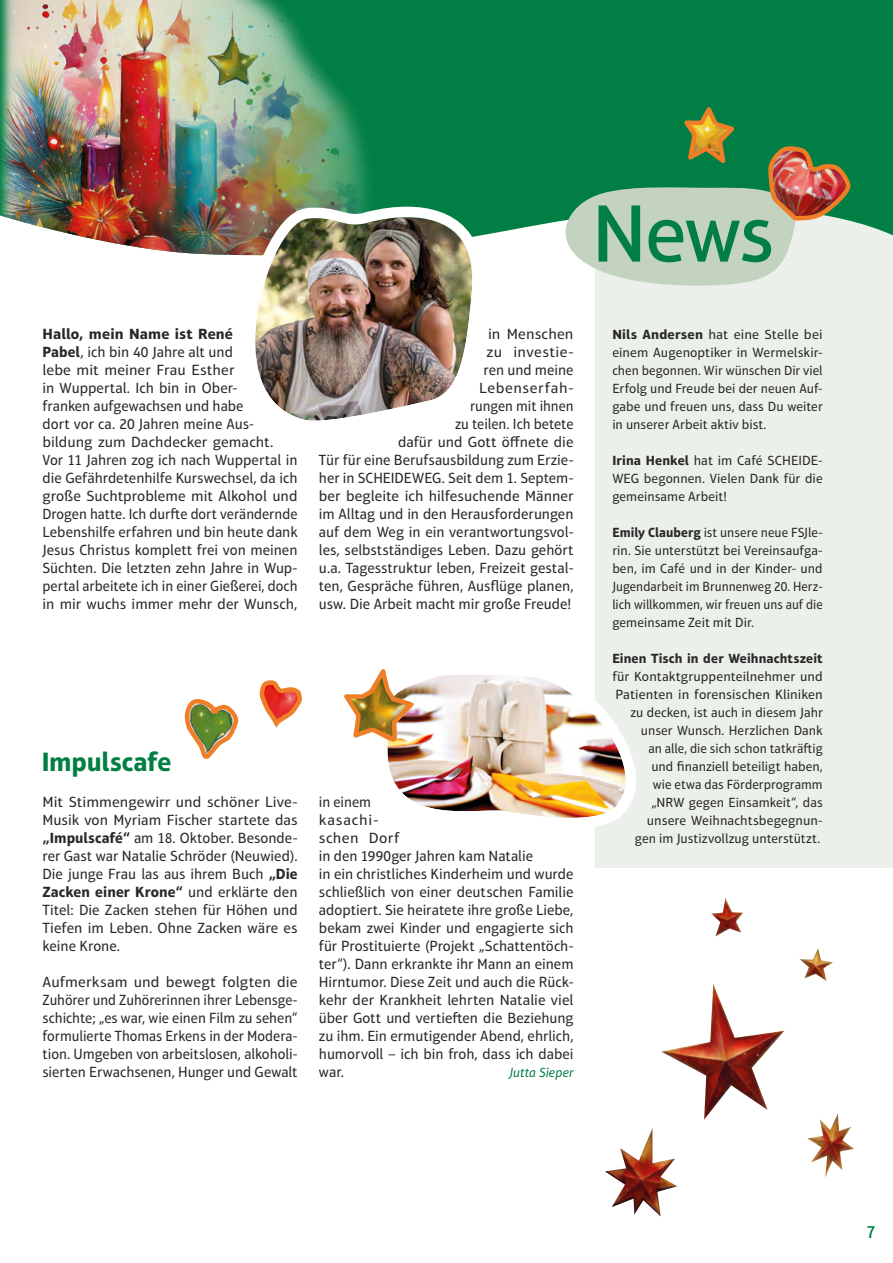
<style>
.page{position:relative;width:893px;height:1263px;background:#fff}
.page>*{position:absolute;margin:0;border:0;box-sizing:border-box;transform-origin:0 0}
.t1{font:500 82.5px "Aptifer Sans LT Pro";color:#007e43}
.headline_bold_18pt{font:700 27px "Aptifer Sans LT Pro";letter-spacing:-.005em;color:#007e43}
.t2{font:500 18px "Aptifer Sans LT Pro";color:#007e43}
.fließtext_block10pt{font:15px/18px "Aptifer Sans LT Pro";color:#282827}
.fließtext_block10pt-2{font:15px/18px "Aptifer Sans LT Pro";color:#282827;text-align:right;scale:1.05 1}
.fließtext_block10pt-3{font:15px/18px "Aptifer Sans LT Pro";color:#282827;text-align:justify;scale:1.04 1}
.NEWS-Fließtext{font:13.5px/18px "Aptifer Sans LT Pro";letter-spacing:.005em;color:#282827;text-align:justify}
.NEWS-Fließtext-2{font:13.5px/18px "Aptifer Sans LT Pro";letter-spacing:.005em;color:#282827;text-align:justify;scale:1.05 1}
.fließtext_block10pt-4{font:italic 13.5px "Aptifer Sans LT Pro";letter-spacing:.005em;color:#007e43}
.s1{font-weight:700}
</style>
<div class="page">
<div style="left:595px;top:187px;width:298px;height:680px;background:#ecf0eb"></div>
<div style="left:414px;top:0;width:479px;height:236px;background:#007e43"></div>
<img style="left:15px;top:0;width:399px;height:255px">
<img style="left:398px;top:675px;width:238px;height:151px">
<svg style="left:534px;top:183px;width:270px;height:103px"></svg>
<img style="left:236px;top:186px;width:252px;height:235px">
<img style="left:661px;top:984px;width:124px;height:136px">
<svg style="left:605px;top:41px;width:288px;height:182px;background:#2e8651"></svg>
<img style="left:184px;top:669px;width:235px;height:119px">
<img style="left:0;top:0;width:15px;height:220px">
<img style="left:799px;top:948px;width:34px;height:33px">
<img style="left:711px;top:898px;width:32px;height:38px">
<img style="left:807px;top:1114px;width:47px;height:63px">
<img style="left:605px;top:1128px;width:72px;height:88px">
<svg style="left:672px;top:1128px;width:5px;height:58px"></svg>
<p class="t1" style="left:592px;top:186px;width:184px">News</p>
<p class="fließtext_block10pt" style="left:43px;top:325px;width:257px"><span class="s1">Hallo, mein Name ist René<br>Pabel</span>, ich bin 40 Jahre alt und<br>lebe mit meiner Frau Esther<br>in Wuppertal. Ich bin in Ober-<br>franken aufgewachsen und habe<br>dort vor ca. 20 Jahren meine Aus&shy;bildung zum Dachdecker gemacht.<br>Vor 11 Jahren zog ich nach Wuppertal in die Gefährdetenhilfe Kurswechsel, da ich große Suchtprobleme mit Alkohol und Drogen hatte. Ich durfte dort verändernde Lebenshilfe erfahren und bin heute dank Jesus Christus komplett frei von meinen Süchten. Die letzten zehn Jahre in Wup&shy;pertal arbeitete ich in einer Gießerei, doch in mir wuchs immer mehr der Wunsch,</p>
<p class="fließtext_block10pt-2" style="left:319px;top:325px;width:244px">in Menschen<br>zu investie-<br>ren und meine<br>Lebenserfah-<br>rungen mit ihnen<br>zu teilen. Ich betete<br>dafür und Gott öffnete die<br>Tür für eine Berufsausbildung zum Erzie&shy;her in SCHEIDEWEG. Seit dem 1. Septem&shy;ber begleite ich hilfesuchende Männer im Alltag und in den Herausforderungen auf dem Weg in ein verantwortungsvol&shy;les, selbstständiges Leben. Dazu gehört u.a. Tagesstruktur leben, Freizeit gestal&shy;ten, Gespräche führen, Ausflüge planen, usw. Die Arbeit macht mir große Freude!</p>
<p class="headline_bold_18pt" style="left:42px;top:746px;width:131px">Impulscafe</p>
<p class="fließtext_block10pt-3" style="left:43px;top:793px;width:247px">Mit Stimmengewirr und schöner Live-Musik von Myriam Fischer startete das <span class="s1">„Impulscafé“</span> am 18. Oktober. Besonde&shy;rer Gast war Natalie Schröder (Neuwied).<br>Die junge Frau las aus ihrem Buch <span class="s1">„Die Zacken einer Krone“</span> und erklärte den Titel: Die Zacken stehen für Höhen und Tiefen im Leben. Ohne Zacken wäre es keine Krone.</p>
<p class="fließtext_block10pt-2" style="left:43px;top:973px;width:244px;text-align:justify">Aufmerksam und bewegt folgten die Zuhörer und Zuhörerinnen ihrer Lebensge&shy;schichte; „es war, wie einen Film zu sehen“ formulierte Thomas Erkens in der Modera&shy;tion. Umgeben von arbeitslosen, alkoholi&shy;sierten Erwachsenen, Hunger und Gewalt</p>
<p class="fließtext_block10pt" style="left:319px;top:793px;width:256px">in einem<br>kasachi-<br>schen Dorf<br>in den 1990ger Jahren kam Natalie<br>in ein christliches Kinderheim und wurde schließlich von einer deutschen Familie adoptiert. Sie heiratete ihre große Liebe, bekam zwei Kinder und engagierte sich für Prostituierte (Projekt „Schattentöch&shy;ter“). Dann erkrankte ihr Mann an einem<br>Hirntumor. Diese Zeit und auch die Rück&shy;kehr der Krankheit lehrten Natalie viel über Gott und vertieften die Beziehung zu ihm. Ein ermutigender Abend, ehrlich, humorvoll – ich bin froh, dass ich dabei war.</p>
<p class="fließtext_block10pt-4" style="left:509px;top:1065px;width:66px">Jutta Sieper</p>
<p class="NEWS-Fließtext-2" style="left:612px;top:325px;width:202px"><span class="s1">Nils Andersen</span> hat eine Stelle bei einem Augenoptiker in Wermelskir&shy;chen begonnen. Wir wünschen Dir viel Erfolg und Freude bei der neuen Auf&shy;gabe und freuen uns, dass Du weiter in unserer Arbeit aktiv bist.</p>
<p class="NEWS-Fließtext" style="left:612px;top:451px;width:212px"><span class="s1">Irina Henkel</span> hat im Café SCHEIDE-WEG begonnen. Vielen Dank für die gemeinsame Arbeit!</p>
<p class="NEWS-Fließtext" style="left:612px;top:523px;width:212px"><span class="s1">Emily Clauberg</span> ist unsere neue FSJle&shy;rin. Sie unterstützt bei Vereinsaufga&shy;ben, im Café und in der Kinder- und Jugendarbeit im Brunnenweg 20. Herz&shy;lich willkommen, wir freuen uns auf die gemeinsame Zeit mit Dir.</p>
<p class="NEWS-Fließtext" style="left:612px;top:649px;width:212px;text-align:right"><span class="s1">Einen Tisch in der Weihnachtszeit </span>für Kontaktgruppenteilnehmer und<br>Patienten in forensischen Kliniken zu decken, ist auch in diesem Jahr unser Wunsch. Herzlichen Dank<br>an alle, die sich schon tatkräftig<br>und finanziell beteiligt haben,<br>wie etwa das Förderprogramm<br>„NRW gegen Einsamkeit“, das unsere Weihnachtsbegegnun-<br>gen im Justizvollzug unterstützt.</p>
<p class="t2" style="left:866px;top:1222px;width:11px">7</p>
</div>
